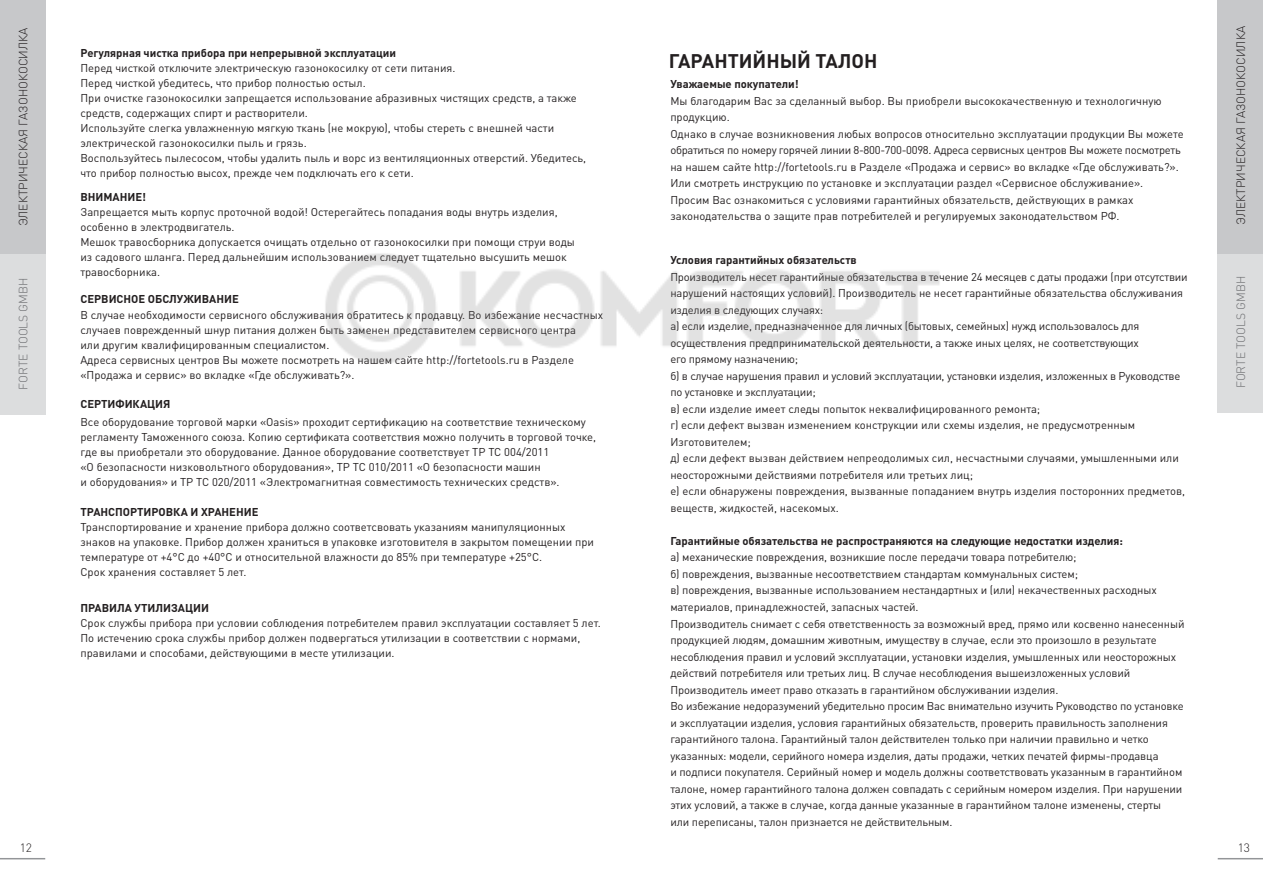
<style>
.page{position:relative;width:1263px;height:893px;background:#fff}
.page>*{position:absolute;margin:0;border:0;box-sizing:border-box;transform-origin:0 0}
.t1{font:700 19.5px "DIN Pro";color:#231f20}
.t2{font:300 12px "DIN Pro";color:#231f20}
.t3{font:300 12px "DIN Pro";color:#6d6e71}
.t4{font:11.25px/16.5px "DIN Pro";color:#231f20}
.t5{font:700 11.25px "DIN Pro";color:#231f20}
</style>
<div class="page">
<div style="left:1218px;top:0;width:45px;height:412px;background:#dcddde"></div>
<div style="left:1218px;top:0;width:45px;height:254px;background:#c7c8ca"></div>
<div style="left:0;top:0;width:45px;height:414px;background:#dcddde"></div>
<div style="left:0;top:0;width:45px;height:254px;background:#c7c8ca"></div>
<hr style="left:0;top:858px;width:45px;height:1px;background:#939598">
<hr style="left:1218px;top:858px;width:45px;height:1px;background:#939598">
<img style="left:325px;top:253px;width:615px;height:111px">
<p class="t2" style="left:1233px;top:225px;width:200px;rotate:-90deg">ЭЛЕКТРИЧЕСКАЯ ГАЗОНОКОСИЛКА</p>
<p class="t2" style="left:15px;top:226px;width:200px;rotate:-90deg">ЭЛЕКТРИЧЕСКАЯ ГАЗОНОКОСИЛКА</p>
<p class="t5" style="left:80px;top:44px;width:317px">Регулярная чистка прибора при непрерывной эксплуатации</p>
<p class="t4" style="left:80px;top:60px;width:507px;line-height:15px">Перед чисткой отключите электрическую газонокосилку от сети питания.<br>Перед чисткой убедитесь, что прибор полностью остыл.<br>При очистке газонокосилки запрещается использование абразивных чистящих средств, а также средств, содержащих спирт и растворители.<br>Используйте слегка увлажненную мягкую ткань (не мокрую), чтобы стереть с внешней части электрической газонокосилки пыль и грязь.<br>Воспользуйтесь пылесосом, чтобы удалить пыль и ворс из вентиляционных отверстий. Убедитесь, что прибор полностью высох, прежде чем подключать его к сети.</p>
<p class="t5" style="left:80px;top:187px;width:67px">ВНИМАНИЕ!</p>
<p class="t4" style="left:80px;top:204px;width:496px;line-height:15px">Запрещается мыть корпус проточной водой! Остерегайтесь попадания воды внутрь изделия, особенно в электродвигатель.<br>Мешок травосборника допускается очищать отдельно от газонокосилки при помощи струи воды из садового шланга. Перед дальнейшим использованием следует тщательно высушить мешок травосборника.</p>
<p class="t5" style="left:80px;top:289px;width:160px">СЕРВИСНОЕ ОБСЛУЖИВАНИЕ</p>
<p class="t4" style="left:80px;top:307px;width:524px;line-height:15px">В случае необходимости сервисного обслуживания обратитесь к продавцу. Во избежание несчастных случаев поврежденный шнур питания должен быть заменен представителем сервисного центра<br>или другим квалифицированным специалистом.<br>Адреса сервисных центров Вы можете посмотреть на нашем сайте http://fortetools.ru в Разделе «Продажа и сервис» во вкладке «Где обслуживать?».</p>
<p class="t5" style="left:80px;top:395px;width:92px">СЕРТИФИКАЦИЯ</p>
<p class="t4" style="left:80px;top:414px;width:517px;line-height:15px">Все оборудование торговой марки «Oasis» проходит сертификацию на соответствие техническому регламенту Таможенного союза. Копию сертификата соответствия можно получить в торговой точке, где вы приобретали это оборудование. Данное оборудование соответствует ТР ТС 004/2011<br>«О безопасности низковольтного оборудования», ТР ТС 010/2011 «О безопасности машин<br>и оборудования» и ТР ТС 020/2011 «Электромагнитная совместимость технических средств».</p>
<p class="t5" style="left:80px;top:503px;width:180px">ТРАНСПОРТИРОВКА И ХРАНЕНИЕ</p>
<h1 class="t1" style="left:669px;top:45px;width:210px">ГАРАНТИЙНЫЙ ТАЛОН</h1>
<p class="t5" style="left:670px;top:75px;width:130px">Уважаемые покупатели!</p>
<p class="t4" style="left:670px;top:92px;width:515px">Мы благодарим Вас за сделанный выбор. Вы приобрели высококачественную и технологичную продукцию.<br>Однако в случае возникновения любых вопросов относительно эксплуатации продукции Вы можете обратиться по номеру горячей линии 8-800-700-0098. Адреса сервисных центров Вы можете посмотреть на нашем сайте http://fortetools.ru в Разделе «Продажа и сервис» во вкладке «Где обслуживать?».<br>Или смотреть инструкцию по установке и эксплуатации раздел «Сервисное обслуживание».<br>Просим Вас ознакомиться с условиями гарантийных обязательств, действующих в рамках законодательства о защите прав потребителей и регулируемых законодательством РФ.</p>
<p class="t5" style="left:670px;top:251px;width:188px">Условия гарантийных обязательств</p>
<p class="t4" style="left:670px;top:268px;width:519px">Производитель несет гарантийные обязательства в течение 24 месяцев с даты продажи (при отсутствии нарушений настоящих условий). Производитель не несет гарантийные обязательства обслуживания изделия в следующих случаях:<br>а) если изделие, предназначенное для личных (бытовых, семейных) нужд использовалось для осуществления предпринимательской деятельности, а также иных целях, не соответствующих<br>его прямому назначению;<br>б) в случае нарушения правил и условий эксплуатации, установки изделия, изложенных в Руководстве по установке и эксплуатации;<br>в) если изделие имеет следы попыток неквалифицированного ремонта;<br>г) если дефект вызван изменением конструкции или схемы изделия, не предусмотренным Изготовителем;<br>д) если дефект вызван действием непреодолимых сил, несчастными случаями, умышленными или неосторожными действиями потребителя или третьих лиц;<br>е) если обнаружены повреждения, вызванные попаданием внутрь изделия посторонних предметов, веществ, жидкостей, насекомых.</p>
<p class="t5" style="left:670px;top:531px;width:454px">Гарантийные обязательства не распространяются на следующие недостатки изделия:</p>
<p class="t4" style="left:670px;top:549px;width:516px">а) механические повреждения, возникшие после передачи товара потребителю;<br>б) повреждения, вызванные несоответствием стандартам коммунальных систем;<br>в) повреждения, вызванные использованием нестандартных и (или) некачественных расходных материалов, принадлежностей, запасных частей.<br>Производитель снимает с себя ответственность за возможный вред, прямо или косвенно нанесенный продукцией людям, домашним животным, имуществу в случае, если это произошло в результате несоблюдения правил и условий эксплуатации, установки изделия, умышленных или неосторожных действий потребителя или третьих лиц. В случае несоблюдения вышеизложенных условий Производитель имеет право отказать в гарантийном обслуживании изделия.<br>Во избежание недоразумений убедительно просим Вас внимательно изучить Руководство по установке и эксплуатации изделия, условия гарантийных обязательств, проверить правильность заполнения гарантийного талона. Гарантийный талон действителен только при наличии правильно и четко указанных: модели, серийного номера изделия, даты продажи, четких печатей фирмы-продавца<br>и подписи покупателя. Серийный номер и модель должны соответствовать указанным в гарантийном талоне, номер гарантийного талона должен совпадать с серийным номером изделия. При нарушении этих условий, а также в случае, когда данные указанные в гарантийном талоне изменены, стерты<br>или переписаны, талон признается не действительным.</p>
<p class="t3" style="left:15px;top:389px;width:113px;rotate:-90deg">FORTE TOOLS GMBH</p>
<p class="t3" style="left:1233px;top:388px;width:113px;rotate:-90deg">FORTE TOOLS GMBH</p>
<p class="t4" style="left:80px;top:519px;width:515px;line-height:15px">Транспортирование и хранение прибора должно соответсвовать указаниям манипуляционных знаков на упаковке. Прибор должен храниться в упаковке изготовителя в закрытом помещении при температуре от +4°С до +40°С и относительной влажности до 85% при температуре +25°С.<br>Срок хранения составляет 5 лет.</p>
<p class="t5" style="left:80px;top:598px;width:130px">ПРАВИЛА УТИЛИЗАЦИИ</p>
<p class="t4" style="left:80px;top:615px;width:522px;line-height:15px">Срок службы прибора при условии соблюдения потребителем правил эксплуатации составляет 5 лет.<br>По истечению срока службы прибор должен подвергаться утилизации в соответствии с нормами, правилами и способами, действующими в месте утилизации.</p>
<p class="t2" style="left:20px;top:839px;width:14px">12</p>
<p class="t2" style="left:1238px;top:839px;width:14px">13</p>
</div>
